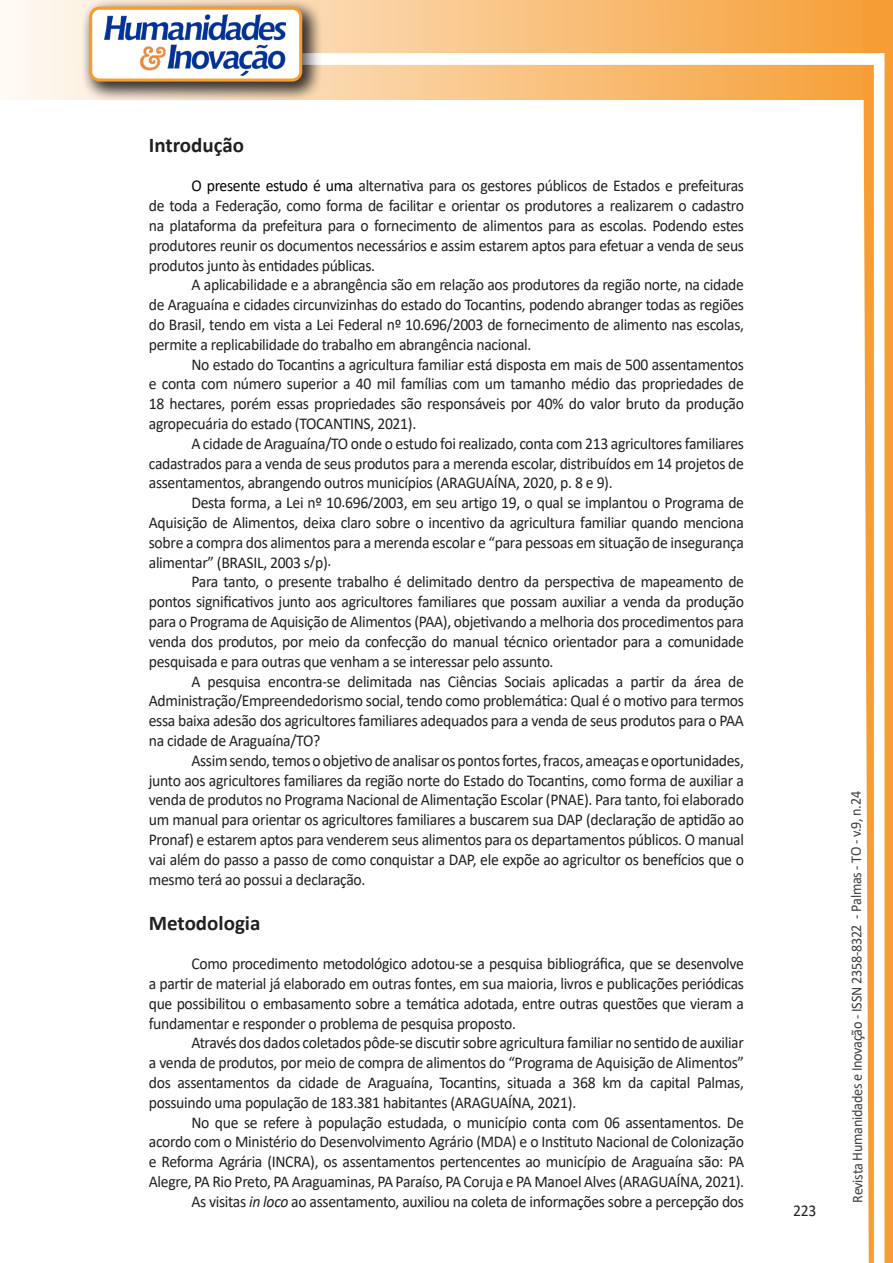
<style>
.page{position:relative;width:893px;height:1263px;background:#fff}
.page>*{position:absolute;margin:0;border:0;box-sizing:border-box;transform-origin:0 0}
.Titulo_2{font:700 21px "Calibri";color:#231f20}
.texto{font:16.5px/19.8px "Calibri";letter-spacing:-.02em;color:#231f20;text-align:justify;scale:.95 1}
.t1{font:15px "Calibri";letter-spacing:-.025em;color:#3e3e3f;scale:.95 1}
.s1{color:#000}
.s2{font-style:italic}
</style>
<div class="page">
<svg style="left:5px;top:0;width:858px;height:100px;background:#f9c484"></svg>
<div style="left:302px;top:53px;width:582px;height:12px;background:#fff;border:2px solid #fff"></div>
<svg style="left:863px;top:0;width:30px;height:1263px"></svg>
<div style="left:81px;top:0;width:241px;height:102px;background:#231f20;opacity:.75"></div>
<svg style="left:91px;top:8px;width:210px;height:72px"></svg>
<div style="left:89px;top:7px;width:213px;height:75px;border:3px solid #f69e34;border-radius:9px"></div>
<p class="Titulo_2" style="left:149px;top:130px;width:97px">Introdução</p>
<p class="texto" style="left:149px;top:176px;width:628px;text-indent:43px"><span class="s1">O presente estudo é uma</span> alternativa para os gestores públicos de Estados e prefeituras de toda a Federação, como forma de facilitar e orientar os produtores a realizarem o cadastro na plataforma da prefeitura para o fornecimento de alimentos para as escolas. Podendo estes produtores reunir os documentos necessários e assim estarem aptos para efetuar a venda de seus produtos junto às entidades públicas.</p>
<p class="texto" style="left:149px;top:275px;width:628px;text-indent:43px">A aplicabilidade e a abrangência são em relação aos produtores da região norte, na cidade de Araguaína e cidades circunvizinhas do estado do Tocantins, podendo abranger todas as regiões do Brasil, tendo em vista a Lei Federal nº 10.696/2003 de fornecimento de alimento nas escolas, permite a replicabilidade do trabalho em abrangência nacional.</p>
<p class="texto" style="left:149px;top:354px;width:628px;text-indent:43px">No estado do Tocantins a agricultura familiar está disposta em mais de 500 assentamentos e conta com número superior a 40 mil famílias com um tamanho médio das propriedades de 18 hectares, porém essas propriedades são responsáveis por 40% do valor bruto da produção agropecuária do estado (TOCANTINS, 2021).</p>
<p class="texto" style="left:149px;top:433px;width:628px;text-indent:43px">A cidade de Araguaína/TO onde o estudo foi realizado, conta com 213 agricultores familiares cadastrados para a venda de seus produtos para a merenda escolar, distribuídos em 14 projetos de assentamentos, abrangendo outros municípios (ARAGUAÍNA, 2020, p. 8 e 9).</p>
<p class="texto" style="left:149px;top:492px;width:628px;text-indent:43px">Desta forma, a Lei nº 10.696/2003, em seu artigo 19, o qual se implantou o Programa de Aquisição de Alimentos, deixa claro sobre o incentivo da agricultura familiar quando menciona sobre a compra dos alimentos para a merenda escolar e “para pessoas em situação de insegurança alimentar” (BRASIL, 2003 s/p).</p>
<p class="texto" style="left:149px;top:572px;width:628px;text-indent:43px">Para tanto, o presente trabalho é delimitado dentro da perspectiva de mapeamento de pontos significativos junto aos agricultores familiares que possam auxiliar a venda da produção para o Programa de Aquisição de Alimentos (PAA), objetivando a melhoria dos procedimentos para venda dos produtos, por meio da confecção do manual técnico orientador para a comunidade pesquisada e para outras que venham a se interessar pelo assunto.</p>
<p class="texto" style="left:149px;top:671px;width:628px;text-indent:43px">A pesquisa encontra-se delimitada nas Ciências Sociais aplicadas a partir da área de Administração/Empreendedorismo social, tendo como problemática: Qual é o motivo para termos essa baixa adesão dos agricultores familiares adequados para a venda de seus produtos para o PAA na cidade de Araguaína/TO?</p>
<p class="texto" style="left:149px;top:750px;width:628px;text-indent:43px">Assim sendo, temos o objetivo de analisar os pontos fortes, fracos, ameaças e oportunidades, junto aos agricultores familiares da região norte do Estado do Tocantins, como forma de auxiliar a venda de produtos no Programa Nacional de Alimentação Escolar (PNAE). Para tanto, foi elaborado um manual para orientar os agricultores familiares a buscarem sua DAP (declaração de aptidão ao Pronaf) e estarem aptos para venderem seus alimentos para os departamentos públicos. O manual vai além do passo a passo de como conquistar a DAP, ele expõe ao agricultor os benefícios que o mesmo terá ao possui a declaração.</p>
<p class="Titulo_2" style="left:149px;top:908px;width:113px">Metodologia</p>
<p class="texto" style="left:149px;top:953px;width:628px;text-indent:43px">Como procedimento metodológico adotou-se a pesquisa bibliográfica, que se desenvolve a partir de material já elaborado em outras fontes, em sua maioria, livros e publicações periódicas que possibilitou o embasamento sobre a temática adotada, entre outras questões que vieram a fundamentar e responder o problema de pesquisa proposto.</p>
<p class="texto" style="left:149px;top:1032px;width:628px;text-indent:43px">Através dos dados coletados pôde-se discutir sobre agricultura familiar no sentido de auxiliar a venda de produtos, por meio de compra de alimentos do “Programa de Aquisição de Alimentos” dos assentamentos da cidade de Araguaína, Tocantins, situada a 368 km da capital Palmas, possuindo uma população de 183.381 habitantes (ARAGUAÍNA, 2021).</p>
<p class="texto" style="left:149px;top:1112px;width:628px;text-indent:43px">No que se refere à população estudada, o município conta com 06 assentamentos. De acordo com o Ministério do Desenvolvimento Agrário (MDA) e o Instituto Nacional de Colonização e Reforma Agrária (INCRA), os assentamentos pertencentes ao município de Araguaína são: PA Alegre, PA Rio Preto, PA Araguaminas, PA Paraíso, PA Coruja e PA Manoel Alves (ARAGUAÍNA, 2021).</p>
<p class="texto" style="left:191px;top:1191px;width:583px">As visitas <span class="s2">in loco</span> ao assentamento, auxiliou na coleta de informações sobre a percepção dos</p>
<p class="texto" style="left:793px;top:1200px;width:26px">223</p>
<p class="t1" style="left:846px;top:1203px;width:435px;rotate:-90deg">Revista Humanidades e Inovação - ISSN 2358-8322 - Palmas - TO - v.9, n.24</p>
</div>
